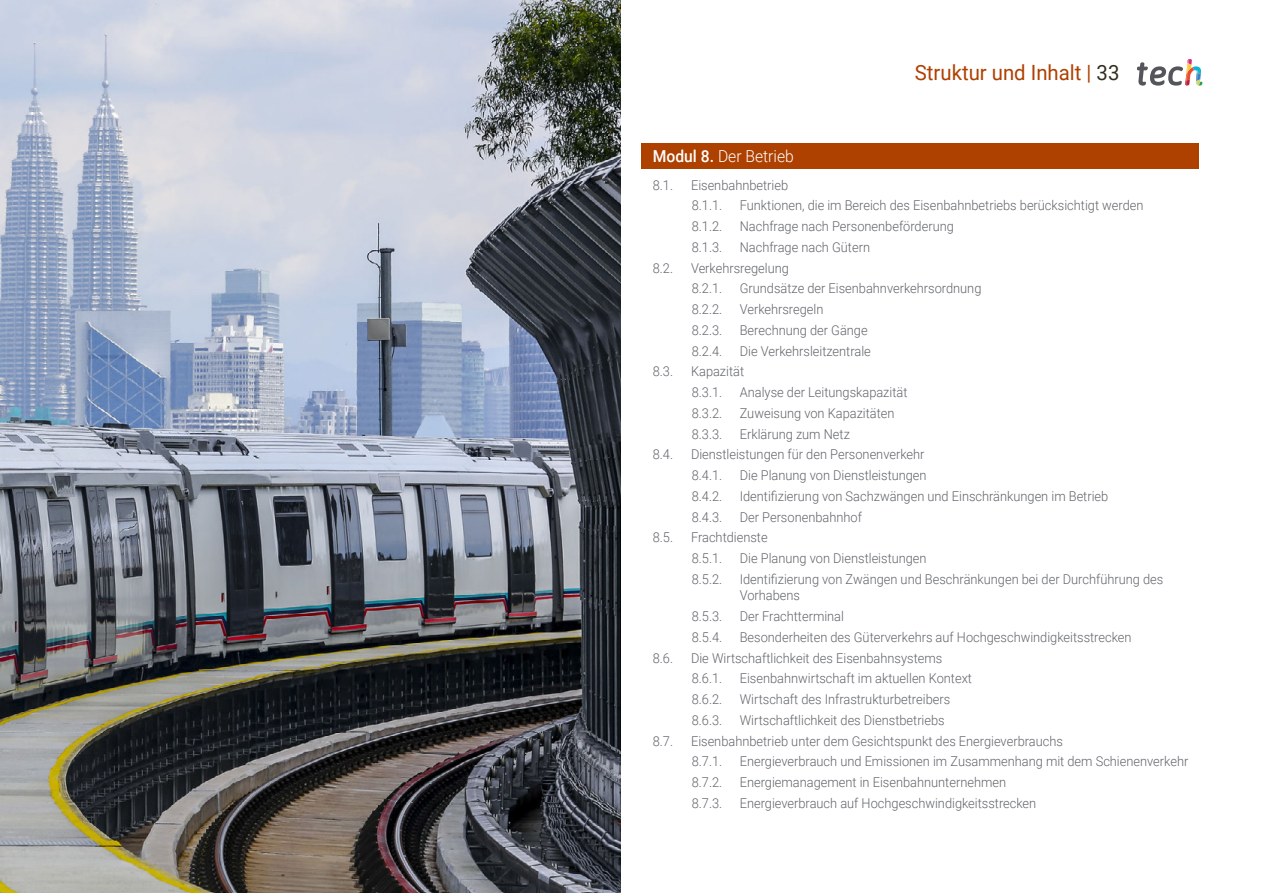
<style>
.page{position:relative;width:1263px;height:893px;background:#fff}
.page>*{position:absolute;margin:0;border:0;box-sizing:border-box;transform-origin:0 0}
.t1{font:21px "Roboto";color:#ae4000}
.t2{font:300 16.5px "Roboto";color:#fff;scale:.95 1}
.t3{font:300 13.5px/20.7px "Roboto";color:#61646a;scale:.95 1}
.s1{color:#312e20}
.s2{font-weight:500}
</style>
<div class="page">
<svg style="left:1137px;top:59px;width:65px;height:27px"></svg>
<div style="left:642px;top:144px;width:557px;height:25px;background:#ae4000"></div>
<img style="left:0;top:0;width:621px;height:893px">
<h1 class="t1" style="left:915px;top:57px;width:206px">Struktur und Inhalt | <span class="s1">33</span></h1>
<p class="t2" style="left:653px;top:145px;width:150px"><span class="s2">Modul 8.</span> Der Betrieb</p>
<p class="t3" style="left:653px;top:174px;width:23px">8.1.</p>
<p class="t3" style="left:691px;top:174px;width:104px">Eisenbahnbetrieb<br>8.1.1.</p>
<p class="t3" style="left:740px;top:195px;width:426px">Funktionen, die im Bereich des Eisenbahnbetriebs berücksichtigt werden</p>
<p class="t3" style="left:692px;top:215px;width:34px">8.1.2.</p>
<p class="t3" style="left:740px;top:215px;width:227px">Nachfrage nach Personenbeförderung</p>
<p class="t3" style="left:692px;top:236px;width:34px">8.1.3.</p>
<p class="t3" style="left:740px;top:236px;width:139px">Nachfrage nach Gütern</p>
<p class="t3" style="left:653px;top:257px;width:23px">8.2.</p>
<p class="t3" style="left:691px;top:257px;width:104px">Verkehrsregelung<br>8.2.1.</p>
<p class="t3" style="left:740px;top:278px;width:256px">Grundsätze der Eisenbahnverkehrsordnung</p>
<p class="t3" style="left:692px;top:298px;width:34px">8.2.2.</p>
<p class="t3" style="left:740px;top:298px;width:90px">Verkehrsregeln</p>
<p class="t3" style="left:692px;top:319px;width:34px">8.2.3.</p>
<p class="t3" style="left:740px;top:319px;width:136px">Berechnung der Gänge</p>
<p class="t3" style="left:692px;top:340px;width:34px">8.2.4.</p>
<p class="t3" style="left:740px;top:340px;width:139px">Die Verkehrsleitzentrale</p>
<p class="t3" style="left:653px;top:361px;width:23px">8.3.</p>
<p class="t3" style="left:691px;top:361px;width:57px">Kapazität<br>8.3.1.</p>
<p class="t3" style="left:740px;top:381px;width:178px">Analyse der Leitungskapazität</p>
<p class="t3" style="left:692px;top:402px;width:34px">8.3.2.</p>
<p class="t3" style="left:740px;top:402px;width:164px">Zuweisung von Kapazitäten</p>
<p class="t3" style="left:692px;top:423px;width:34px">8.3.3.</p>
<p class="t3" style="left:740px;top:423px;width:117px">Erklärung zum Netz</p>
<p class="t3" style="left:653px;top:444px;width:23px">8.4.</p>
<p class="t3" style="left:691px;top:444px;width:247px">Dienstleistungen für den Personenverkehr<br>8.4.1.</p>
<p class="t3" style="left:740px;top:464px;width:198px">Die Planung von Dienstleistungen</p>
<p class="t3" style="left:692px;top:485px;width:34px">8.4.2.</p>
<p class="t3" style="left:740px;top:485px;width:389px">Identifizierung von Sachzwängen und Einschränkungen im Betrieb</p>
<p class="t3" style="left:692px;top:506px;width:34px">8.4.3.</p>
<p class="t3" style="left:740px;top:506px;width:130px">Der Personenbahnhof</p>
<p class="t3" style="left:653px;top:527px;width:23px">8.5.</p>
<p class="t3" style="left:691px;top:527px;width:82px">Frachtdienste<br>8.5.1.</p>
<p class="t3" style="left:740px;top:547px;width:198px">Die Planung von Dienstleistungen</p>
<p class="t3" style="left:692px;top:568px;width:34px">8.5.2.</p>
<p class="t3" style="left:740px;top:570px;width:447px;line-height:16.5px">Identifizierung von Zwängen und Beschränkungen bei der Durchführung des<br>Vorhabens</p>
<p class="t3" style="left:692px;top:605px;width:34px">8.5.3.</p>
<p class="t3" style="left:740px;top:605px;width:111px">Der Frachtterminal</p>
<p class="t3" style="left:692px;top:626px;width:34px">8.5.4.</p>
<p class="t3" style="left:740px;top:626px;width:414px">Besonderheiten des Güterverkehrs auf Hochgeschwindigkeitsstrecken</p>
<p class="t3" style="left:653px;top:647px;width:23px">8.6.</p>
<p class="t3" style="left:691px;top:647px;width:266px">Die Wirtschaftlichkeit des Eisenbahnsystems<br>8.6.1.</p>
<p class="t3" style="left:740px;top:668px;width:246px">Eisenbahnwirtschaft im aktuellen Kontext</p>
<p class="t3" style="left:692px;top:688px;width:34px">8.6.2.</p>
<p class="t3" style="left:740px;top:688px;width:223px">Wirtschaft des Infrastrukturbetreibers</p>
<p class="t3" style="left:692px;top:709px;width:34px">8.6.3.</p>
<p class="t3" style="left:740px;top:709px;width:217px">Wirtschaftlichkeit des Dienstbetriebs</p>
<p class="t3" style="left:653px;top:730px;width:23px">8.7.</p>
<p class="t3" style="left:691px;top:730px;width:393px">Eisenbahnbetrieb unter dem Gesichtspunkt des Energieverbrauchs<br>8.7.1.</p>
<p class="t3" style="left:740px;top:751px;width:474px">Energieverbrauch und Emissionen im Zusammenhang mit dem Schienenverkehr</p>
<p class="t3" style="left:692px;top:771px;width:34px">8.7.2.</p>
<p class="t3" style="left:740px;top:771px;width:282px">Energiemanagement in Eisenbahnunternehmen</p>
<p class="t3" style="left:692px;top:792px;width:34px">8.7.3.</p>
<p class="t3" style="left:740px;top:792px;width:314px">Energieverbrauch auf Hochgeschwindigkeitsstrecken</p>
</div>
